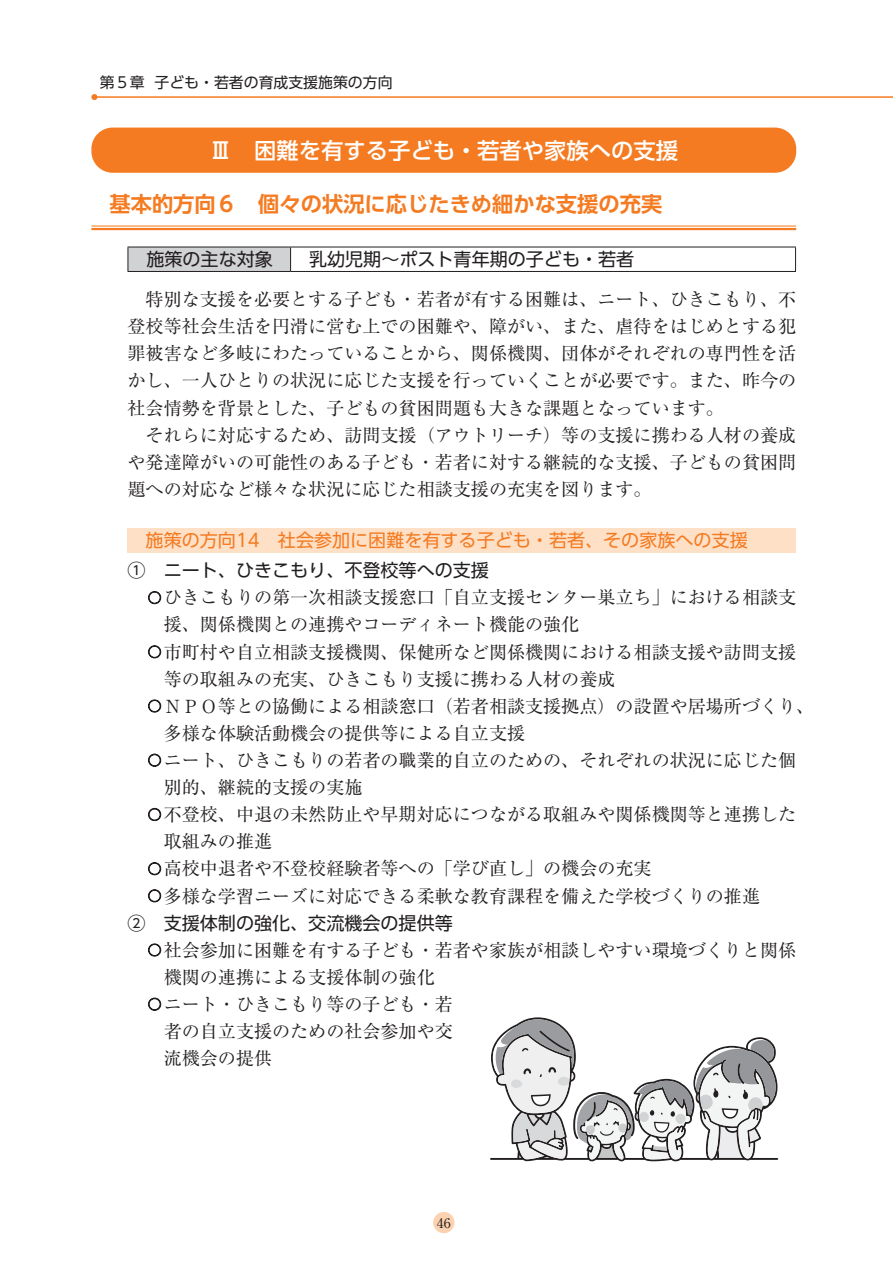
<style>
.page{position:relative;width:893px;height:1263px;background:#fff}
.page>*{position:absolute;margin:0;border:0;box-sizing:border-box;transform-origin:0 0}
.t1{font:500 22.35px "UD Shin Go Pr 6";color:#fff}
.t2{font:700 21.3px "UD Shin Go Pr 6 De";color:#f47b21}
.t3{font:18px/27.2px "Ryumin";color:#231f20}
.t4{font:18px "UD Shin Go Pr 6";color:#231f20}
.t5{font:18px "UD Shin Go Pr 6";color:#f47b21}
.t6{font:14.85px "UD Shin Go Pr 6";color:#231f20}
.t7{font:13.8px "Ryumin";color:#231f20}
.s1{font-size:13.8px}
</style>
<div class="page">
<div style="left:91px;top:128px;width:705px;height:45px;background:#f47b21;border-radius:21px"></div>
<div style="left:128px;top:247px;width:163px;height:24px;background:#d1d2d4"></div>
<hr style="left:128px;top:247px;width:163px;height:1px;background:#231f20">
<svg style="left:128px;top:247px;width:1px;height:24px"></svg>
<hr style="left:291px;top:247px;width:505px;height:1px;background:#231f20">
<svg style="left:290px;top:247px;width:1px;height:24px"></svg>
<svg style="left:795px;top:247px;width:1px;height:24px"></svg>
<hr style="left:128px;top:271px;width:163px;height:1px;background:#231f20">
<hr style="left:291px;top:271px;width:505px;height:1px;background:#231f20">
<hr style="left:91px;top:226px;width:705px;height:1px;background:#f47b21">
<hr style="left:91px;top:228px;width:705px;height:2px;background:#f47b21">
<div style="left:128px;top:528px;width:668px;height:24px;background:#fee0c7"></div>
<svg style="left:490px;top:1017px;width:288px;height:144px"></svg>
<div style="left:433px;top:1212px;width:21px;height:21px;background:#fcd2b0;border-radius:50%"></div>
<hr style="left:94px;top:96px;width:799px;height:2px;background:#f47b21">
<svg style="left:91px;top:94px;width:6px;height:6px"></svg>
<p class="t6" style="left:100px;top:70px;width:294px">第５章 子ども・若者の育成支援施策の方向</p>
<p class="t1" style="left:209px;top:132px;width:470px">Ⅲ　困難を有する子ども・若者や家族への支援</p>
<p class="t2" style="left:109px;top:187px;width:554px">基本的方向６　個々の状況に応じたきめ細かな支援の充実</p>
<p class="t4" style="left:146px;top:245px;width:128px">施策の主な対象</p>
<p class="t4" style="left:309px;top:245px;width:327px">乳幼児期～ポスト青年期の子ども・若者</p>
<p class="t3" style="left:128px;top:286px;width:670px">　特別な支援を必要とする子ども・若者が有する困難は、ニート、ひきこもり、不登校等社会生活を円滑に営む上での困難や、障がい、また、虐待をはじめとする犯罪被害など多岐にわたっていることから、関係機関、団体がそれぞれの専門性を活かし、一人ひとりの状況に応じた支援を行っていくことが必要です。また、昨今の社会情勢を背景とした、子どもの貧困問題も大きな課題となっています。<br>　それらに対応するため、訪問支援（アウトリーチ）等の支援に携わる人材の養成や発達障がいの可能性のある子ども・若者に対する継続的な支援、子どもの貧困問題への対応など様々な状況に応じた相談支援の充実を図ります。</p>
<p class="t5" style="left:146px;top:525px;width:604px">施策の方向14　社会参加に困難を有する子ども・若者、その家族への支援</p>
<p class="t4" style="left:128px;top:556px;width:363px">①　ニート、ひきこもり、不登校等への支援</p>
<p class="t3" style="left:164px;top:584px;width:634px;text-indent:-16px"><span class="s1">○</span>ひきこもりの第一次相談支援窓口「自立支援センター巣立ち」における相談支援、関係機関との連携やコーディネート機能の強化</p>
<p class="t3" style="left:164px;top:638px;width:634px;text-indent:-16px"><span class="s1">○</span>市町村や自立相談支援機関、保健所など関係機関における相談支援や訪問支援等の取組みの充実、ひきこもり支援に携わる人材の養成</p>
<p class="t3" style="left:164px;top:692px;width:652px;text-indent:-16px"><span class="s1">○</span>ＮＰＯ等との協働による相談窓口（若者相談支援拠点）の設置や居場所づくり、多様な体験活動機会の提供等による自立支援</p>
<p class="t3" style="left:164px;top:746px;width:634px;text-indent:-16px"><span class="s1">○</span>ニート、ひきこもりの若者の職業的自立のための、それぞれの状況に応じた個別的、継続的支援の実施</p>
<p class="t3" style="left:164px;top:801px;width:634px;text-indent:-16px"><span class="s1">○</span>不登校、中退の未然防止や早期対応につながる取組みや関係機関等と連携した取組みの推進</p>
<p class="t3" style="left:148px;top:855px;width:505px"><span class="s1">○</span>高校中退者や不登校経験者等への「学び直し」の機会の充実</p>
<p class="t3" style="left:148px;top:882px;width:614px"><span class="s1">○</span>多様な学習ニーズに対応できる柔軟な教育課程を備えた学校づくりの推進</p>
<p class="t4" style="left:128px;top:908px;width:327px">②　支援体制の強化、交流機会の提供等</p>
<p class="t3" style="left:164px;top:936px;width:634px;text-indent:-16px"><span class="s1">○</span>社会参加に困難を有する子ども・若者や家族が相談しやすい環境づくりと関係機関の連携による支援体制の強化</p>
<p class="t3" style="left:164px;top:990px;width:291px;text-align:justify;text-indent:-16px"><span class="s1">○</span>ニート・ひきこもり等の子ども・若者の自立支援のための社会参加や交流機会の提供</p>
<p class="t7" style="left:437px;top:1214px;width:15px">46</p>
</div>
